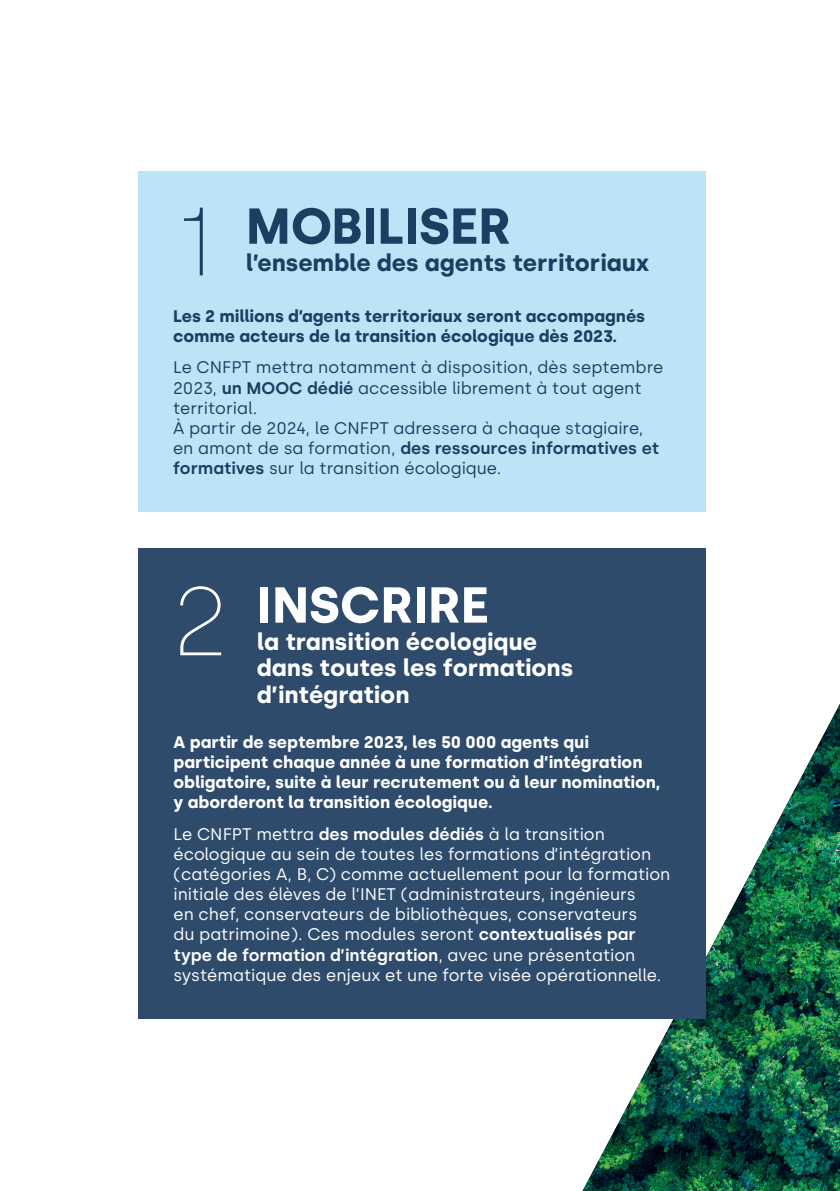
<style>
.page{position:relative;width:840px;height:1191px;background:#fff}
.page>*{position:absolute;margin:0;border:0;box-sizing:border-box;transform-origin:0 0}
.t1{font:200 96.8px "Silka";color:#fff}
.t2{font:700 50.4px "Silka";color:#193f62}
.t3{font:700 50.4px "Silka";color:#fff}
.t4{font:700 23.6px/26.8px "Silka";color:#fff}
.t5{font:700 23.6px "Silka";color:#193f62}
.t6{font:16.8px/20.2px "Silka";color:#fff}
.t7{font:16.8px/20.2px "Silka";color:#193f62}
.t8{font:700 16.8px/20.2px "Silka";color:#fff}
.t9{font:700 16.8px/20.2px "Silka";color:#193f62}
.s1{font-weight:200;font-size:96.8px}
.s2{font-weight:600}
</style>
<div class="page">
<img style="left:582px;top:704px;width:257px;height:487px">
<div style="left:138px;top:171px;width:567px;height:340px;background:#bbe5f7"></div>
<div style="left:138px;top:548px;width:567px;height:471px;background:#2f4b6c"></div>
<h2 class="t2" style="left:174px;top:196px;width:337px"><span class="s1">1</span> MOBILISER</h2>
<h3 class="t5" style="left:246px;top:248px;width:405px">l’ensemble des agents territoriaux</h3>
<p class="t9" style="left:173px;top:306px;width:473px">Les 2 millions d’agents territoriaux seront accompagnés comme acteurs de la transition écologique dès 2023.</p>
<p class="t7" style="left:173px;top:357px;width:491px">Le CNFPT mettra notamment à disposition, dès septembre 2023, <span class="s2">un MOOC dédié</span> accessible librement à tout agent territorial.<br>À partir de 2024, le CNFPT adressera à chaque stagiaire, en amont de sa formation, <span class="s2">des ressources informatives et formatives</span> sur la transition écologique.</p>
<h1 class="t1" style="left:172px;top:564px;width:58px">2</h1>
<h2 class="t3" style="left:257px;top:575px;width:233px">INSCRIRE</h2>
<h3 class="t4" style="left:257px;top:628px;width:317px">la transition écologique dans toutes les formations d’intégration</h3>
<p class="t8" style="left:173px;top:731px;width:488px">A partir de septembre 2023, les 50 000 agents qui participent chaque année à une formation d’intégration obligatoire, suite à leur recrutement ou à leur nomination, y aborderont la transition écologique.</p>
<p class="t6" style="left:173px;top:823px;width:498px">Le CNFPT mettra <span class="s2">des modules dédiés</span> à la transition écologique au sein de toutes les formations d’intégration (catégories A, B, C) comme actuellement pour la formation initiale des élèves de l’INET (administrateurs, ingénieurs<br>en chef, conservateurs de bibliothèques, conservateurs<br>du patrimoine). Ces modules seront <span class="s2">contextualisés par type de formation d’intégration</span>, avec une présentation systématique des enjeux et une forte visée opérationnelle.</p>
</div>
